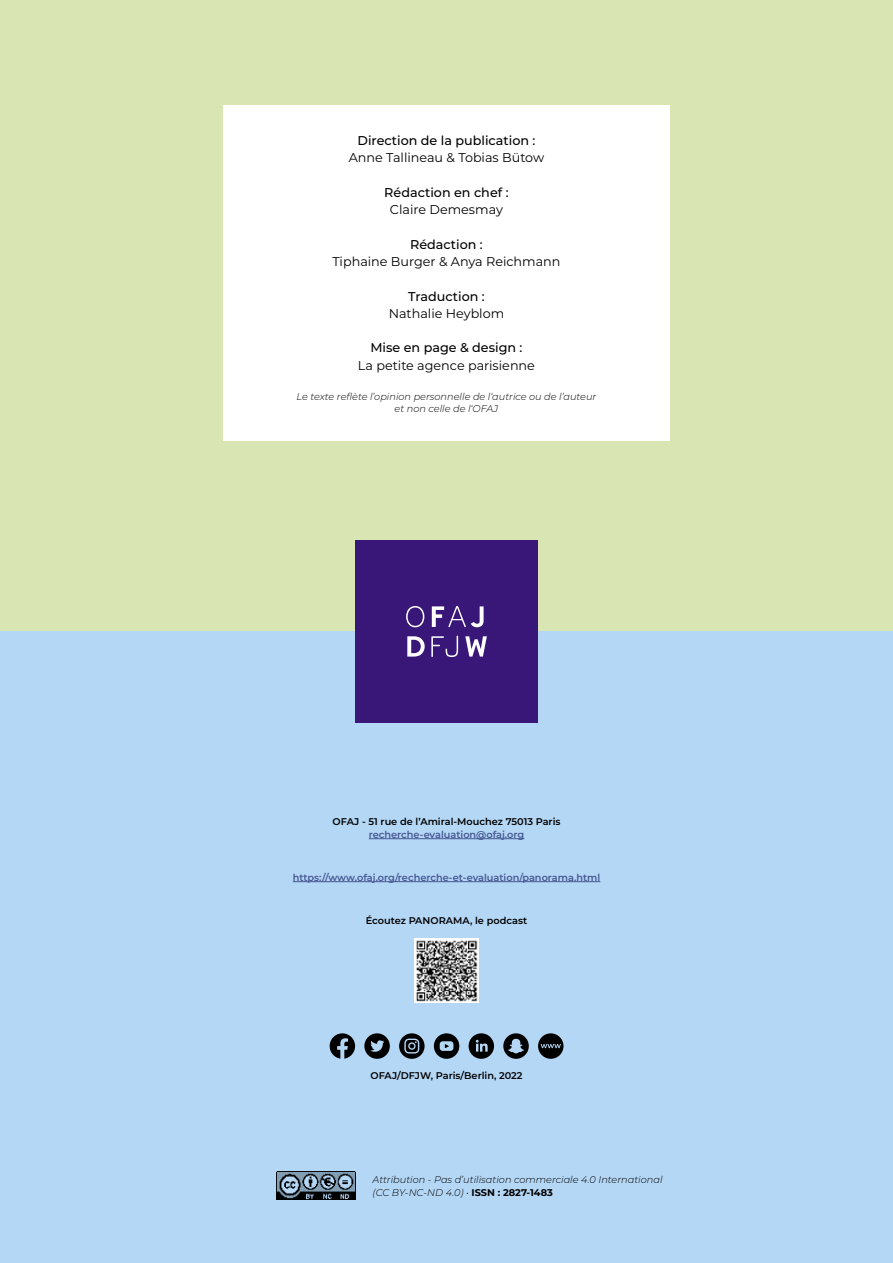
<style>
.page{position:relative;width:893px;height:1263px;background:#fff}
.page>*{position:absolute;margin:0;border:0;box-sizing:border-box;transform-origin:0 0}
.t1{font:12.75px "Montserrat";color:#000}
.t2{font:500 12.75px "Montserrat";color:#000}
.t3{font:italic 300 9.75px/12.8px "Montserrat";color:#000;text-align:center}
.t4{font:600 9.75px "Montserrat";color:#000}
.t5{font:600 9.75px "Montserrat";color:#465792}
.s1{font-weight:700;font-style:normal}
</style>
<div class="page">
<div style="left:0;top:0;width:893px;height:631px;background:#d9e6b3"></div>
<div style="left:223px;top:105px;width:447px;height:335px;background:#fff"></div>
<div style="left:0;top:631px;width:893px;height:632px;background:#b4d7f5"></div>
<img style="left:277px;top:1172px;width:78px;height:27px">
<hr style="left:369px;top:838px;width:155px;height:1px;background:#465792">
<hr style="left:293px;top:881px;width:307px;height:1px;background:#465792">
<div style="left:355px;top:540px;width:183px;height:183px;background:#381778"></div>
<svg style="left:407px;top:636px;width:18px;height:21px"></svg>
<svg style="left:431px;top:636px;width:27px;height:21px"></svg>
<svg style="left:465px;top:636px;width:22px;height:21px"></svg>
<svg style="left:406px;top:606px;width:18px;height:21px"></svg>
<svg style="left:432px;top:606px;width:52px;height:21px"></svg>
<svg style="left:469px;top:1033px;width:25px;height:26px"></svg>
<svg style="left:503px;top:1033px;width:26px;height:26px"></svg>
<svg style="left:399px;top:1033px;width:26px;height:26px"></svg>
<svg style="left:434px;top:1033px;width:25px;height:26px"></svg>
<svg style="left:364px;top:1033px;width:26px;height:26px"></svg>
<svg style="left:538px;top:1033px;width:25px;height:26px"></svg>
<svg style="left:330px;top:1033px;width:25px;height:26px"></svg>
<img style="left:415px;top:939px;width:63px;height:64px">
<h1 class="t2" style="left:358px;top:132px;width:179px">Direction de la publication :</h1>
<h1 class="t1" style="left:349px;top:149px;width:197px">Anne Tallineau &amp; Tobias Bütow</h1>
<h1 class="t2" style="left:384px;top:184px;width:126px">Rédaction en chef :</h1>
<h1 class="t1" style="left:390px;top:201px;width:115px">Claire Demesmay</h1>
<h1 class="t2" style="left:410px;top:235px;width:74px">Rédaction :</h1>
<h1 class="t1" style="left:332px;top:253px;width:229px">Tiphaine Burger &amp; Anya Reichmann</h1>
<h1 class="t2" style="left:408px;top:287px;width:78px">Traduction :</h1>
<h1 class="t1" style="left:389px;top:304px;width:117px">Nathalie Heyblom</h1>
<h1 class="t2" style="left:370px;top:339px;width:154px">Mise en page &amp; design :</h1>
<h1 class="t1" style="left:358px;top:356px;width:179px">La petite agence parisienne</h1>
<p class="t3" style="left:297px;top:389px;width:301px">Le texte reflète l’opinion personnelle de l‘autrice ou de l’auteur et non celle de l‘OFAJ</p>
<p class="t4" style="left:333px;top:815px;width:229px">OFAJ - 51 rue de l’Amiral-Mouchez 75013 Paris</p>
<p class="t5" style="left:369px;top:827px;width:157px">recherche-evaluation@ofaj.org</p>
<p class="t5" style="left:293px;top:870px;width:309px">https://www.ofaj.org/recherche-et-evaluation/panorama.html</p>
<p class="t4" style="left:366px;top:913px;width:163px">Écoutez PANORAMA, le podcast</p>
<p class="t4" style="left:370px;top:1068px;width:154px">OFAJ/DFJW, Paris/Berlin, 2022</p>
<p class="t3" style="left:373px;top:1173px;width:292px;text-align:left">Attribution - Pas d’utilisation commerciale 4.0 International (CC BY-NC-ND 4.0) • <span class="s1">ISSN : 2827-1483</span></p>
</div>
